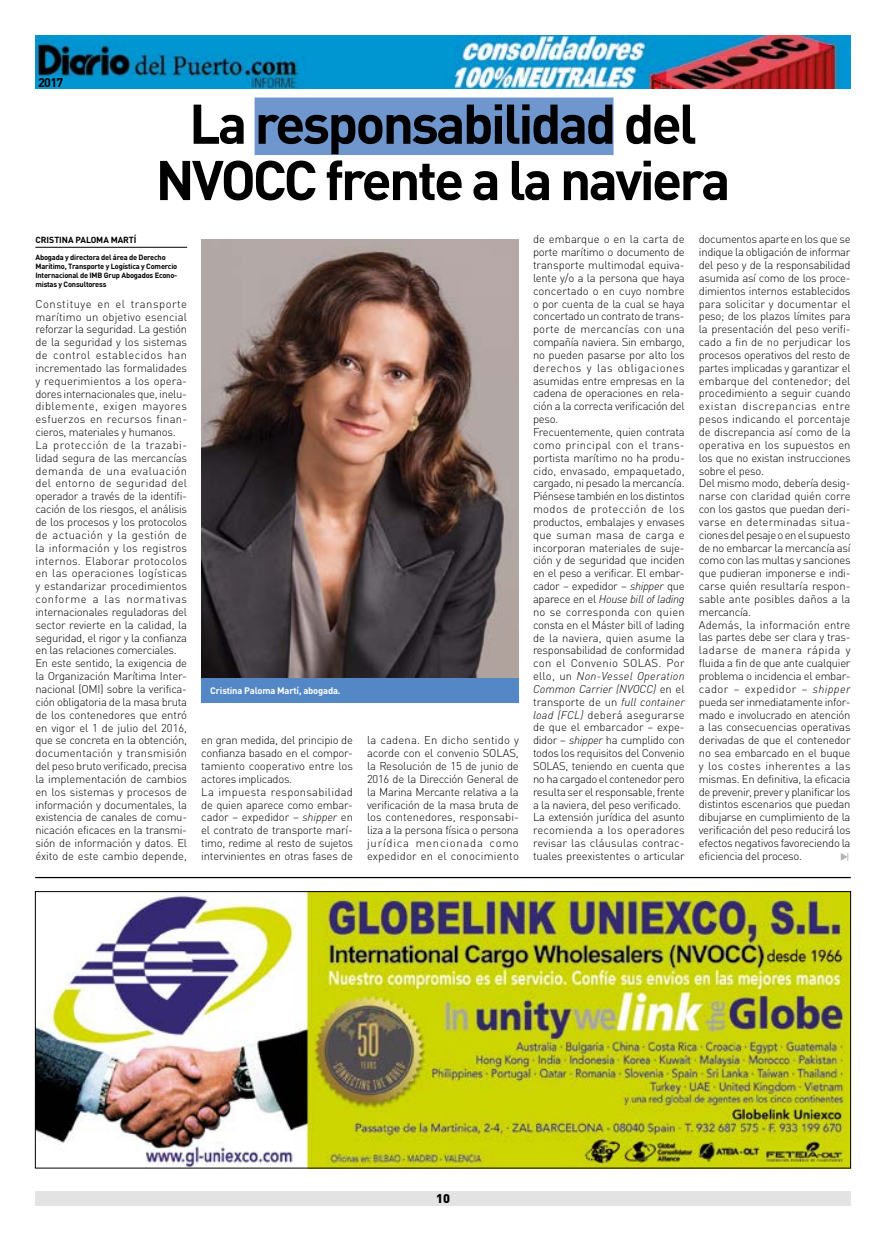
<style>
.page{position:relative;width:886px;height:1241px;background:#fff}
.page>*{position:absolute;margin:0;border:0;box-sizing:border-box;transform-origin:0 0}
.t1{font:700 55px/56.2px "DIN Pro";letter-spacing:-.05em;color:#000;text-align:center}
.t2{font:700 12.5px "DIN Pro";color:#000}
.t3{font:900 12.5px "DIN Pro";color:#000}
.t4{font:300 11.25px/12.9px "DIN Pro";letter-spacing:-.02em;color:#000}
.t5{font:700 9.38px "DIN Pro";letter-spacing:-.02em;color:#fff}
.t6{font:700 8.75px "DIN Pro";letter-spacing:-.005em;color:#000}
.t7{font:700 7.5px/9px "DIN Pro";letter-spacing:-.025em;color:#000}
.s1{font-style:italic}
</style>
<div class="page">
<img style="left:35px;top:35px;width:815px;height:54px">
<div style="left:35px;top:1191px;width:815px;height:14px;background:#e3e3e3"></div>
<div style="left:255px;top:97px;width:358px;height:58px;background:#7096ce"></div>
<hr style="left:35px;top:247px;width:152px;height:1px;background:#000">
<img style="left:201px;top:239px;width:318px;height:439px">
<div style="left:201px;top:678px;width:318px;height:24px;background:#5387c5"></div>
<svg style="left:841px;top:853px;width:7px;height:7px"></svg>
<img style="left:37px;top:893px;width:812px;height:272px">
<hr style="left:35px;top:876px;width:816px;height:2px;background:#000">
<p class="t2" style="left:38px;top:72px;width:27px">2017</p>
<h1 class="t1" style="left:156px;top:89px;width:576px">La responsabilidad del<br>NVOCC frente a la naviera</h1>
<p class="t6" style="left:36px;top:233px;width:102px">CRISTINA PALOMA MARTÍ</p>
<p class="t7" style="left:35px;top:251px;width:144px">Abogada y directora del área de Derecho Marítimo, Transporte y Logística y Comercio Internacional de IMB Grup Abogados Econo&shy;mistas y Consultoress</p>
<p class="t4" style="left:35px;top:296px;width:153px">Constituye en el transporte marítimo un objetivo esencial reforzar la seguridad. La gestión de la seguridad y los sistemas de control establecidos han incrementado las formalidades y requerimientos a los opera&shy;dores internacionales que, inelu&shy;diblemente, exigen mayores esfuerzos en recursos finan&shy;cieros, materiales y humanos.<br>La protección de la trazabi&shy;lidad segura de las mercancías demanda de una evaluación del entorno de seguridad del operador a través de la identifi&shy;cación de los riesgos, el análisis de los procesos y los protocolos de actuación y la gestión de la información y los registros internos. Elaborar protocolos en las operaciones logísticas y estandarizar procedimientos conforme a las normativas internacionales reguladoras del sector revierte en la calidad, la seguridad, el rigor y la confianza en las relaciones comerciales.<br>En este sentido, la exigencia de la Organización Marítima Inter&shy;nacional (OMI) sobre la verifica&shy;ción obligatoria de la masa bruta de los contenedores que entró en vigor el 1 de julio del 2016, que se concreta en la obtención, documentación y transmisión del peso bruto verificado, precisa la implementación de cambios en los sistemas y procesos de información y documentales, la existencia de canales de comu&shy;nicación eficaces en la transmi&shy;sión de información y datos. El éxito de este cambio depende,</p>
<p class="t5" style="left:210px;top:682px;width:132px">Cristina Paloma Martí, abogada.</p>
<p class="t4" style="left:201px;top:732px;width:153px">en gran medida, del principio de confianza basado en el compor&shy;tamiento cooperativo entre los actores implicados.<br>La impuesta responsabilidad de quien aparece como embar&shy;cador – expedidor – <span class="s1">shipper</span> en el contrato de transporte marí&shy;timo, redime al resto de sujetos intervinientes en otras fases de</p>
<p class="t4" style="left:367px;top:732px;width:153px;text-align:justify">la cadena. En dicho sentido y acorde con el convenio SOLAS, la Resolución de 15 de junio de 2016 de la Dirección General de la Marina Mercante relativa a la verificación de la masa bruta de los contenedores, responsabi&shy;liza a la persona física o persona jurídica mencionada como expedidor en el conocimiento</p>
<p class="t4" style="left:533px;top:232px;width:153px">de embarque o en la carta de porte marítimo o documento de transporte multimodal equiva&shy;lente y/o a la persona que haya concertado o en cuyo nombre o por cuenta de la cual se haya concertado un contrato de trans&shy;porte de mercancías con una compañía naviera. Sin embargo, no pueden pasarse por alto los derechos y las obligaciones asumidas entre empresas en la cadena de operaciones en rela&shy;ción a la correcta verificación del peso.<br>Frecuentemente, quien contrata como principal con el trans&shy;portista marítimo no ha produ&shy;cido, envasado, empaquetado, cargado, ni pesado la mercancía.<br>Piénsese también en los distintos modos de protección de los productos, embalajes y envases que suman masa de carga e incorporan materiales de suje&shy;ción y de seguridad que inciden en el peso a verificar. El embar&shy;cador – expedidor – <span class="s1">shipper</span> que aparece en el <span class="s1">House bill of lading </span>no se corresponda con quien consta en el Máster bill of lading de la naviera, quien asume la responsabilidad de conformidad con el Convenio SOLAS. Por ello, un <span class="s1">Non-Vessel Operation<br>Common Carrier (NVOCC)</span> en el transporte de un <span class="s1">full container load (FCL)</span> deberá asegurarse de que el embarcador – expe&shy;didor – <span class="s1">shipper</span> ha cumplido con todos los requisitos del Convenio<br>SOLAS, teniendo en cuenta que no ha cargado el contenedor pero resulta ser el responsable, frente a la naviera, del peso verificado.<br>La extensión jurídica del asunto recomienda a los operadores revisar las cláusulas contrac&shy;tuales preexistentes o articular</p>
<p class="t4" style="left:699px;top:232px;width:153px">documentos aparte en los que se indique la obligación de informar del peso y de la responsabilidad asumida así como de los proce&shy;dimientos internos establecidos para solicitar y documentar el peso; de los plazos límites para la presentación del peso verifi&shy;cado a fin de no perjudicar los procesos operativos del resto de partes implicadas y garantizar el embarque del contenedor; del procedimiento a seguir cuando existan discrepancias entre pesos indicando el porcentaje de discrepancia así como de la operativa en los supuestos en los que no existan instrucciones sobre el peso.<br>Del mismo modo, debería desig&shy;narse con claridad quién corre con los gastos que puedan deri&shy;varse en determinadas situa&shy;ciones del pesaje o en el supuesto de no embarcar la mercancía así como con las multas y sanciones que pudieran imponerse e indi&shy;carse quién resultaría respon&shy;sable ante posibles daños a la mercancía.<br>Además, la información entre las partes debe ser clara y tras&shy;ladarse de manera rápida y fluida a fin de que ante cualquier problema o incidencia el embar&shy;cador – expedidor – <span class="s1">shipper </span>pueda ser inmediatamente infor&shy;mado e involucrado en atención a las consecuencias operativas derivadas de que el contenedor no sea embarcado en el buque y los costes inherentes a las mismas. En definitiva, la eficacia de prevenir, prever y planificar los distintos escenarios que puedan dibujarse en cumplimiento de la verificación del peso reducirá los efectos negativos favoreciendo la eficiencia del proceso.</p>
<p class="t3" style="left:436px;top:1187px;width:15px">10</p>
</div>
